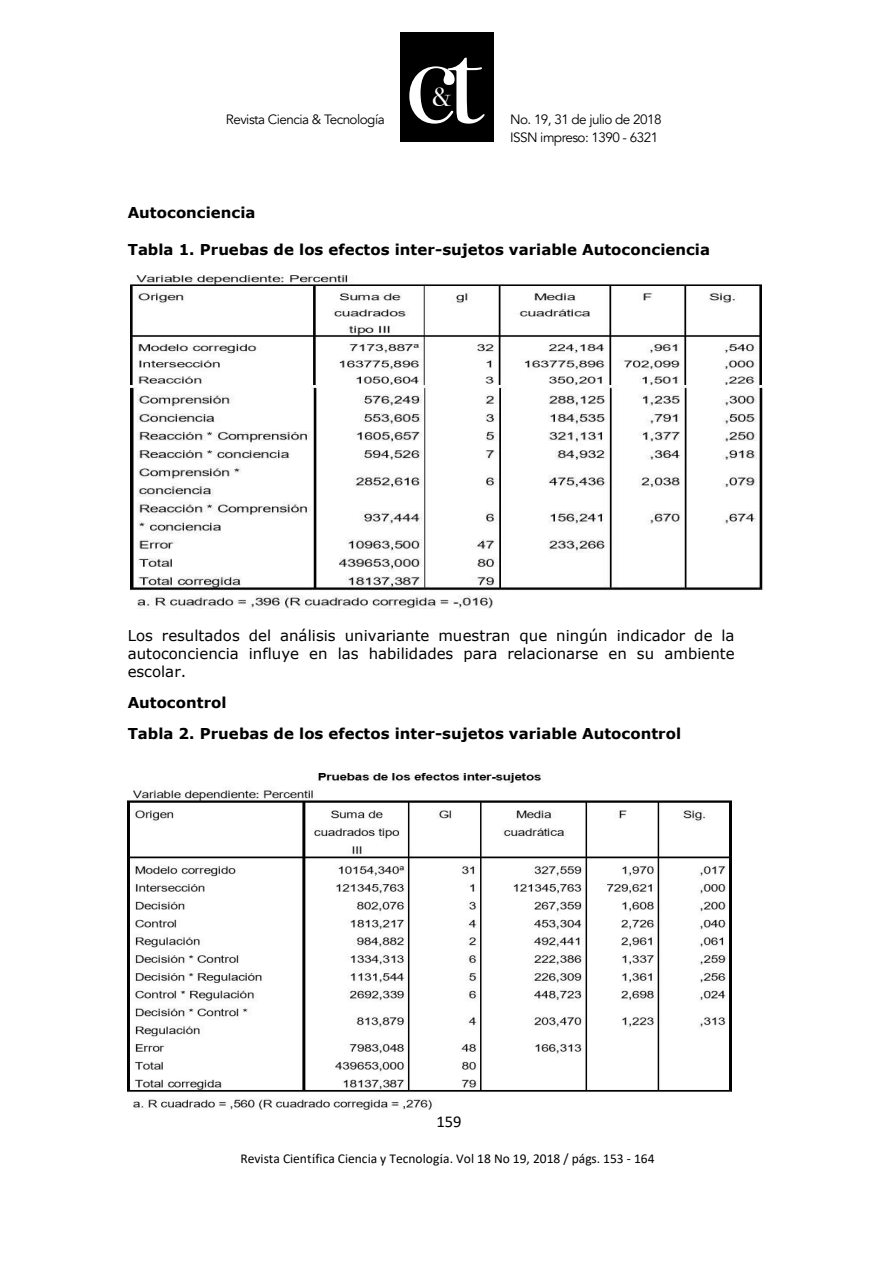
<style>
.page{position:relative;width:894px;height:1264px;background:#fff}
.page>*{position:absolute;margin:0;border:0;box-sizing:border-box;transform-origin:0 0}
.t1{font:26.4px "Bodoni Svty Two OSITCTT";color:#fff}
.t2{font:16.5px "Calibri";color:#000}
.t3{font:700 15px/30.6px "Verdana";color:#000}
.t4{font:15px/18.1px "Verdana";color:#000;text-align:justify}
.t5{font:13.5px "Avenir";letter-spacing:-.04em;color:#000001}
.t6{font:13.5px "Calibri";color:#000}
.s1{font-family:"Times New Roman"}
</style>
<div class="page">
<img style="left:131px;top:276px;width:631px;height:332px">
<img style="left:128px;top:773px;width:603px;height:335px">
<div style="left:400px;top:33px;width:93px;height:109px;background:#000001"></div>
<svg style="left:409px;top:58px;width:75px;height:66px"></svg>
<p class="t5" style="left:226px;top:111px;width:160px">Revista Ciencia &amp; Tecnología</p>
<h1 class="t1" style="left:432px;top:81px;width:21px">&amp;</h1>
<p class="t5" style="left:510px;top:111px;width:153px">No. 19, 31 de julio de 2018</p>
<p class="t5" style="left:510px;top:129px;width:149px">ISSN impreso: 1390 - 6321</p>
<p class="t3" style="left:128px;top:197px;width:129px">Autoconciencia</p>
<p class="t3" style="left:128px;top:233px;width:583px">Tabla 1. Pruebas de los efectos inter-sujetos variable Autoconciencia</p>
<p class="t4" style="left:128px;top:626px;width:608px">Los resultados del análisis univariante muestran que ningún indicador de la autoconciencia influye en las habilidades para relacionarse en su ambiente escolar.</p>
<p class="t3" style="left:128px;top:687px;width:554px">Autocontrol<br>Tabla 2. Pruebas de los efectos inter-sujetos variable Autocontrol</p>
<p class="t2" style="left:436px;top:1109px;width:27px">159</p>
<p class="t6" style="left:240px;top:1148px;width:415px">Revista Cient<span class="s1">í</span>fica Ciencia y Tecnolog<span class="s1">í</span>a. Vol 18 No 19, 2018 / págs. 153 - 164</p>
</div>
